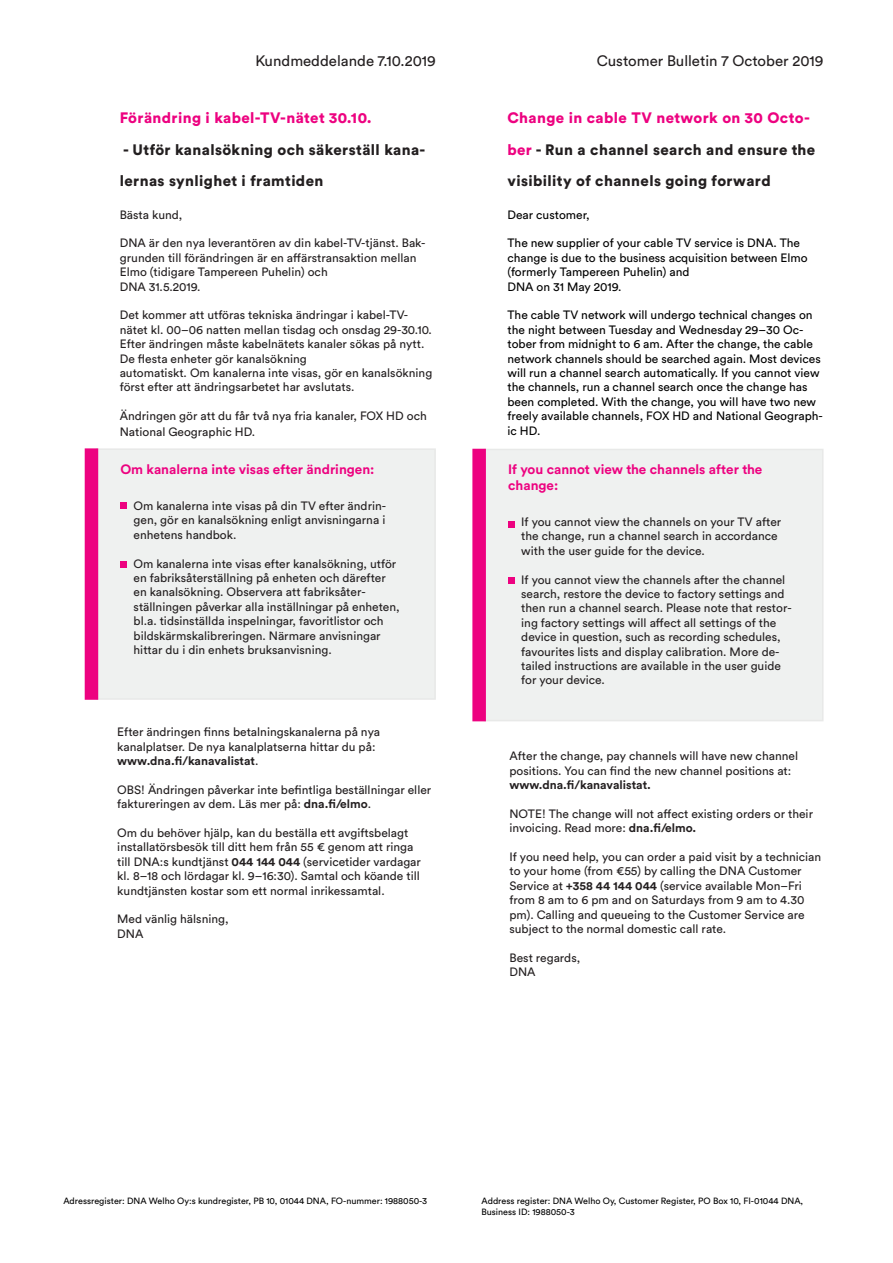
<style>
.page{position:relative;width:893px;height:1263px;background:#fff}
.page>*{position:absolute;margin:0;border:0;box-sizing:border-box;transform-origin:0 0}
.t1{font:900 15px/31.5px "Circular Std";letter-spacing:.025em;color:#231f20}
.t2{font:15px "Circular Std";color:#231f20}
.t3{font:900 15px "Circular Std";letter-spacing:.025em;color:#ed0280}
.t4{font:700 13.5px/16.2px "Circular Std";color:#ed0280}
.t5{font:12px/14.4px "Circular Std";color:#231f20}
.t6{font:12px/14.4px "Circular Std";color:#000}
.t7{font:700 12px "Circular Std";color:#231f20}
.t8{font:9px/10.8px "Circular Std";color:#000}
.s1{font-weight:700}
.s2{color:#ed0280}
</style>
<div class="page">
<div style="left:97px;top:449px;width:338px;height:250px;background:#eff1f0"></div>
<div style="left:96px;top:448px;width:340px;height:252px;border:2px solid #e8e9e8"></div>
<div style="left:120px;top:502px;width:7px;height:7px;background:#ed0280"></div>
<div style="left:120px;top:561px;width:7px;height:7px;background:#ed0280"></div>
<div style="left:85px;top:448px;width:13px;height:252px;background:#ed0280"></div>
<div style="left:484px;top:449px;width:339px;height:272px;background:#eff1f0"></div>
<div style="left:508px;top:521px;width:7px;height:7px;background:#ed0280"></div>
<div style="left:472px;top:449px;width:14px;height:272px;background:#ed0280"></div>
<div style="left:508px;top:577px;width:7px;height:7px;background:#ed0280"></div>
<p class="t2" style="left:255px;top:52px;width:182px">Kundmeddelande 7.10.2019</p>
<p class="t3" style="left:120px;top:108px;width:253px">Förändring i kabel-TV-nätet 30.10.</p>
<p class="t1" style="left:120px;top:133px;width:307px">- Utför kanalsökning och säkerställ kana&shy;lernas synlighet i framtiden</p>
<p class="t5" style="left:120px;top:207px;width:64px">Bästa kund,</p>
<p class="t5" style="left:120px;top:236px;width:307px">DNA är den nya leverantören av din kabel-TV-tjänst. Bak&shy;grunden till förändringen är en affärstransaktion mellan Elmo (tidigare Tampereen Puhelin) och<br>DNA 31.5.2019.</p>
<p class="t5" style="left:120px;top:308px;width:314px">Det kommer att utföras tekniska ändringar i kabel-TV&shy;nätet kl. 00–06 natten mellan tisdag och onsdag 29-30.10.<br>Efter ändringen måste kabelnätets kanaler sökas på nytt.<br>De flesta enheter gör kanalsökning<br>automatiskt. Om kanalerna inte visas, gör en kanalsökning först efter att ändringsarbetet har avslutats.</p>
<p class="t5" style="left:120px;top:408px;width:308px;line-height:16.2px">Ändringen gör att du får två nya fria kanaler, FOX HD och<br>National Geographic HD.</p>
<p class="t4" style="left:120px;top:461px;width:256px">Om kanalerna inte visas efter ändringen:</p>
<p class="t5" style="left:134px;top:498px;width:254px;text-align:justify">Om kanalerna inte visas på din TV efter ändrin&shy;gen, gör en kanalsökning enligt anvisningarna i enhetens handbok.</p>
<p class="t5" style="left:134px;top:556px;width:268px">Om kanalerna inte visas efter kanalsökning, utför en fabriksåterställning på enheten och därefter en kanalsökning. Observera att fabriksåter&shy;ställningen påverkar alla inställningar på enheten, bl.a. tidsinställda inspelningar, favoritlistor och bildskärmskalibreringen. Närmare anvisningar hittar du i din enhets bruksanvisning.</p>
<p class="t5" style="left:117px;top:724px;width:264px">Efter ändringen finns betalningskanalerna på nya kanalplatser. De nya kanalplatserna hittar du på: <span class="s1">www.dna.fi/kanavalistat</span>.</p>
<p class="t5" style="left:117px;top:782px;width:315px">OBS! Ändringen påverkar inte befintliga beställningar eller faktureringen av dem. Läs mer på: <span class="s1">dna.fi/elmo</span>.</p>
<p class="t5" style="left:117px;top:825px;width:305px">Om du behöver hjälp, kan du beställa ett avgiftsbelagt installatörsbesök till ditt hem från 55 € genom att ringa till DNA:s kundtjänst <span class="s1">044 144 044</span> (servicetider vardagar kl. 8–18 och lördagar kl. 9–16:30). Samtal och köande till kundtjänsten kostar som ett normal inrikessamtal.</p>
<p class="t5" style="left:117px;top:912px;width:113px">Med vänlig hälsning,<br>DNA</p>
<p class="t2" style="left:597px;top:52px;width:228px">Customer Bulletin 7 October 2019</p>
<p class="t1" style="left:507px;top:102px;width:309px"><span class="s2">Change in cable TV network on 30 Octo&shy;ber</span> - Run a channel search and ensure the visibility of channels going forward</p>
<p class="t6" style="left:507px;top:207px;width:84px">Dear customer,</p>
<p class="t6" style="left:507px;top:236px;width:302px">The new supplier of your cable TV service is DNA. The change is due to the business acquisition between Elmo (formerly Tampereen Puhelin) and<br>DNA on 31 May 2019.</p>
<p class="t6" style="left:507px;top:308px;width:317px">The cable TV network will undergo technical changes on the night between Tuesday and Wednesday 29–30 Oc&shy;tober from midnight to 6 am. After the change, the cable network channels should be searched again. Most devices will run a channel search automatically. If you cannot view the channels, run a channel search once the change has been completed. With the change, you will have two new freely available channels, FOX HD and National Geograph&shy;ic HD.</p>
<p class="t4" style="left:508px;top:461px;width:256px">If you cannot view the channels after the change:</p>
<p class="t5" style="left:521px;top:514px;width:261px">If you cannot view the channels on your TV after the change, run a channel search in accordance with the user guide for the device.</p>
<p class="t5" style="left:521px;top:572px;width:272px">If you cannot view the channels after the channel search, restore the device to factory settings and then run a channel search. Please note that restor&shy;ing factory settings will affect all settings of the device in question, such as recording schedules, favourites lists and display calibration. More de&shy;tailed instructions are available in the user guide for your device.</p>
<p class="t5" style="left:509px;top:748px;width:290px">After the change, pay channels will have new channel positions. You can find the new channel positions at:</p>
<p class="t7" style="left:509px;top:777px;width:143px">www.dna.fi/kanavalistat.</p>
<p class="t5" style="left:509px;top:806px;width:305px">NOTE! The change will not affect existing orders or their invoicing. Read more: <span class="s1">dna.fi/elmo.</span></p>
<p class="t5" style="left:509px;top:849px;width:313px">If you need help, you can order a paid visit by a technician to your home (from €55) by calling the DNA Customer Service at <span class="s1">+358 44 144 044</span> (service available Mon–Fri from 8 am to 6 pm and on Saturdays from 9 am to 4.30 pm). Calling and queueing to the Customer Service are subject to the normal domestic call rate.</p>
<p class="t5" style="left:509px;top:950px;width:72px">Best regards,<br>DNA</p>
<p class="t8" style="left:63px;top:1195px;width:365px">Adressregister: DNA Welho Oy:s kundregister, PB 10, 01044 DNA, FO-nummer: 1988050-3</p>
<p class="t8" style="left:481px;top:1195px;width:323px">Address register: DNA Welho Oy, Customer Register, PO Box 10, FI-01044 DNA,<br>Business ID: 1988050-3</p>
</div>
